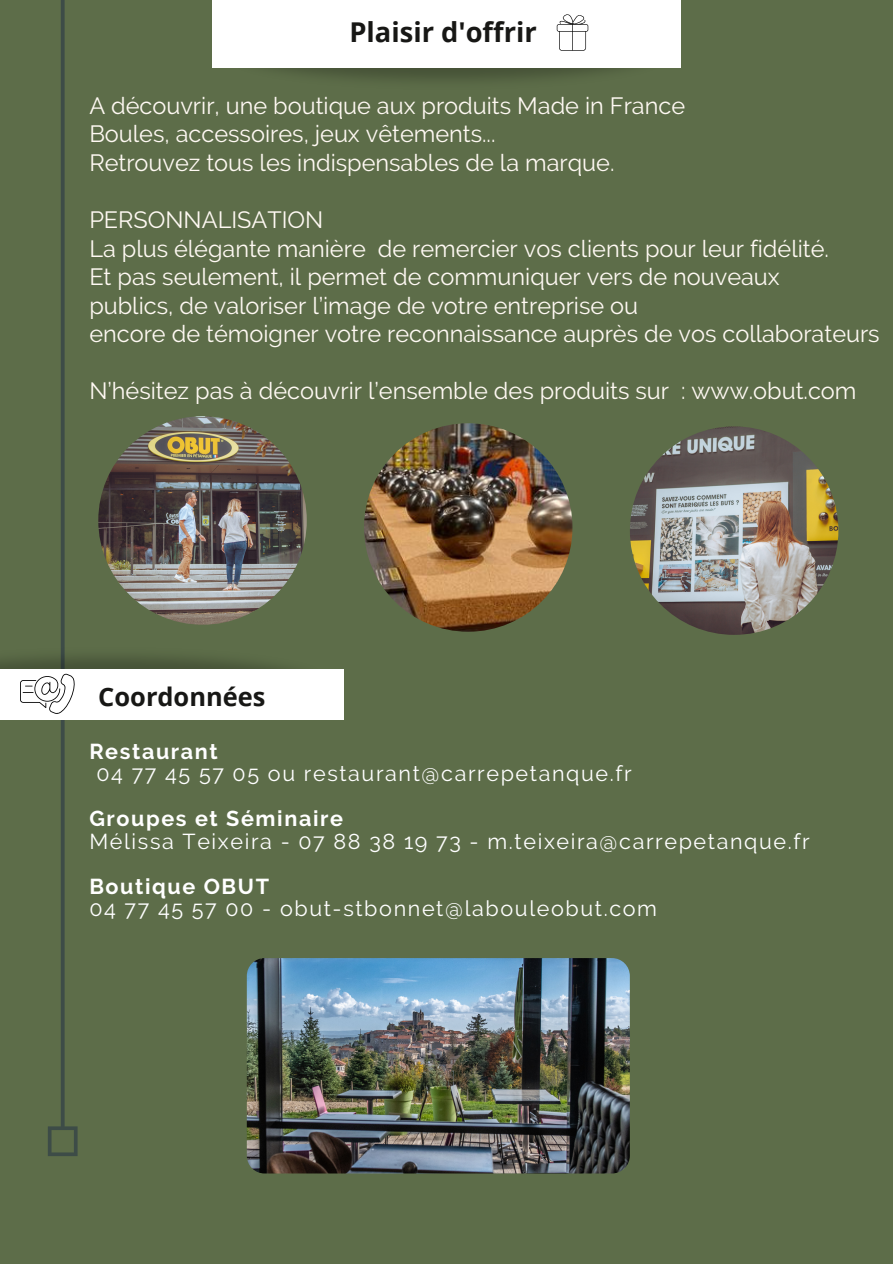
<style>
.page{position:relative;width:893px;height:1264px;background:#fff}
.page>*{position:absolute;margin:0;border:0;box-sizing:border-box;transform-origin:0 0}
.t1{font:700 27.3px "Open Sans";color:#171715}
.t2{font:700 25.5px "Open Sans";color:#171715}
.t3{font:23.55px "Raleway";color:#fff9f3}
.t4{font:21.6px "Raleway";letter-spacing:.075em;color:#fff}
.t5{font:700 21.6px "Raleway";letter-spacing:.075em;color:#fff}
</style>
<div class="page">
<div style="left:0;top:0;width:892px;height:1263px;background:#5d6d49"></div>
<div style="left:212px;top:0;width:469px;height:68px;background:#fff"></div>
<div style="left:0;top:669px;width:344px;height:50px;background:#fff"></div>
<img style="left:364px;top:423px;width:208px;height:208px;border-radius:50%">
<img style="left:98px;top:416px;width:209px;height:208px;border-radius:50%">
<img style="left:630px;top:426px;width:208px;height:209px;border-radius:50%">
<img style="left:247px;top:958px;width:382px;height:215px;border-radius:18px">
<svg style="left:556px;top:14px;width:32px;height:37px"></svg>
<svg style="left:20px;top:0;width:58px;height:1156px"></svg>
<p class="t1" style="left:349px;top:13px;width:189px">Plaisir d'offrir</p>
<p class="t3" style="left:89px;top:92px;width:597px">A découvrir, une boutique aux produits Made in France</p>
<p class="t3" style="left:89px;top:120px;width:407px">Boules, accessoires, jeux vêtements...</p>
<p class="t3" style="left:89px;top:149px;width:526px">Retrouvez tous les indispensables de la marque.</p>
<p class="t3" style="left:89px;top:206px;width:235px">PERSONNALISATION</p>
<p class="t3" style="left:89px;top:234px;width:741px">La plus élégante manière de remercier vos clients pour leur fidélité.</p>
<p class="t3" style="left:89px;top:263px;width:691px">Et pas seulement, il permet de communiquer vers de nouveaux</p>
<p class="t3" style="left:89px;top:291px;width:550px">publics, de valoriser l’image de votre entreprise ou</p>
<p class="t3" style="left:89px;top:320px;width:791px">encore de témoigner votre reconnaissance auprès de vos collaborateurs</p>
<p class="t3" style="left:89px;top:377px;width:768px">N’hésitez pas à découvrir l’ensemble des produits sur : www.obut.com</p>
<p class="t2" style="left:98px;top:679px;width:169px">Coordonnées</p>
<p class="t5" style="left:89px;top:738px;width:130px">Restaurant</p>
<p class="t4" style="left:96px;top:760px;width:537px">04 77 45 57 05 ou restaurant@carrepetanque.fr</p>
<p class="t5" style="left:89px;top:805px;width:255px">Groupes et Séminaire</p>
<h1 class="t4" style="left:89px;top:828px;width:722px">Mélissa Teixeira - 07 88 38 19 73 - m.teixeira@carrepetanque.fr</h1>
<p class="t5" style="left:89px;top:873px;width:181px">Boutique OBUT</p>
<p class="t4" style="left:89px;top:895px;width:569px">04 77 45 57 00 - obut-stbonnet@labouleobut.com</p>
</div>
